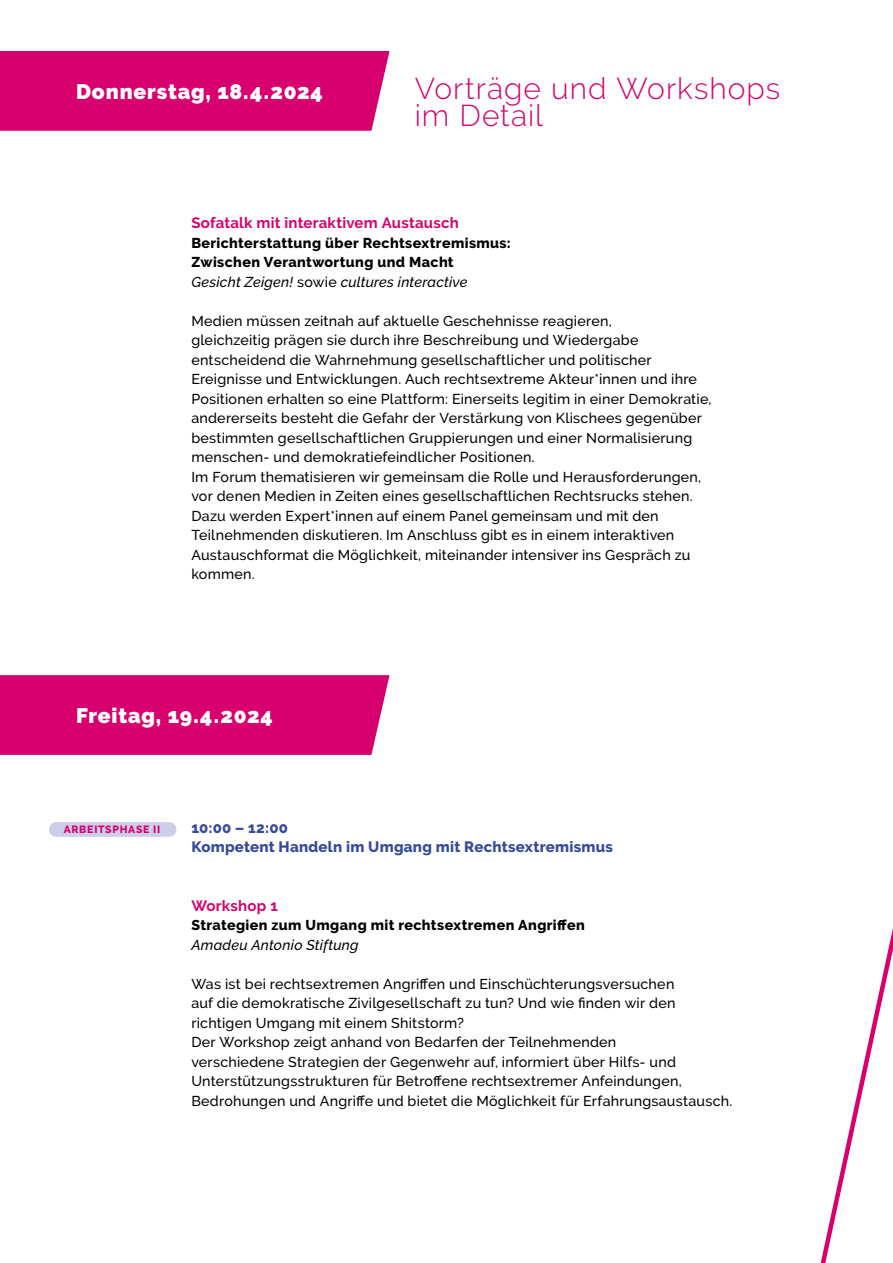
<style>
.page{position:relative;width:893px;height:1263px;background:#fff}
.page>*{position:absolute;margin:0;border:0;box-sizing:border-box;transform-origin:0 0}
.t1{font:300 30px/27px "Raleway";letter-spacing:.035em;color:#d7006e}
.t2{font:900 21px "Raleway";letter-spacing:.04em;color:#fff}
.t3{font:800 15px/19.5px "Raleway";letter-spacing:.015em;color:#364b9b}
.t4{font:700 15px "Raleway";letter-spacing:.015em;color:#d7006e}
.t5{font:500 14.25px/19.5px "Raleway";letter-spacing:.015em;color:#000}
.t6{font:800 14.25px/19.5px "Raleway";letter-spacing:.03em;color:#000}
.t7{font:italic 500 14.25px "Raleway";letter-spacing:.015em;color:#000}
.t8{font:800 10.5px "Raleway";letter-spacing:.07em;color:#d7006e}
.s1{font-weight:500;font-style:italic}
.s2{font-weight:500}
</style>
<div class="page">
<div style="left:49px;top:822px;width:127px;height:15px;background:#cdcee9;border-radius:7px"></div>
<svg style="left:820px;top:928px;width:73px;height:335px"></svg>
<div style="left:0;top:51px;width:389px;height:80px;background:#d7006e"></div>
<div style="left:0;top:675px;width:389px;height:80px;background:#d7006e"></div>
<h2 class="t2" style="left:76px;top:80px;width:248px">Donnerstag, 18.4.2024</h2>
<h1 class="t1" style="left:415px;top:75px;width:367px">Vorträge und Workshops im Detail</h1>
<p class="t4" style="left:191px;top:214px;width:269px">Sofatalk mit interaktivem Austausch</p>
<p class="t6" style="left:191px;top:233px;width:321px">Berichterstattung über Rechtsextremismus:<br>Zwischen Verantwortung und Macht<br><span class="s1">Gesicht Zeigen!</span> <span class="s2">sowie</span> <span class="s1">cultures interactive</span></p>
<p class="t5" style="left:191px;top:311px;width:522px">Medien müssen zeitnah auf aktuelle Geschehnisse reagieren,<br>gleichzeitig prägen sie durch ihre Beschreibung und Wiedergabe entscheidend die Wahrnehmung gesellschaftlicher und politischer Ereignisse und Entwicklungen. Auch rechtsextreme Akteur*innen und ihre Positionen erhalten so eine Plattform: Einerseits legitim in einer Demokratie, andererseits besteht die Gefahr der Verstärkung von Klischees gegenüber bestimmten gesellschaftlichen Gruppierungen und einer Normalisierung menschen- und demokratiefeindlicher Positionen.<br>Im Forum thematisieren wir gemeinsam die Rolle und Herausforderungen, vor denen Medien in Zeiten eines gesellschaftlichen Rechtsrucks stehen.<br>Dazu werden Expert*innen auf einem Panel gemeinsam und mit den Teilnehmenden diskutieren. Im Anschluss gibt es in einem interaktiven Austauschformat die Möglichkeit, miteinander intensiver ins Gespräch zu kommen.</p>
<h2 class="t2" style="left:76px;top:704px;width:198px">Freitag, 19.4.2024</h2>
<p class="t8" style="left:64px;top:823px;width:98px">ARBEITSPHASE II</p>
<p class="t3" style="left:191px;top:818px;width:423px">10:00 – 12:00<br>Kompetent Handeln im Umgang mit Rechtsextremismus</p>
<p class="t4" style="left:191px;top:897px;width:88px">Workshop 1</p>
<p class="t6" style="left:191px;top:916px;width:395px">Strategien zum Umgang mit rechtsextremen Angriffen</p>
<p class="t7" style="left:191px;top:937px;width:169px">Amadeu Antonio Stiftung</p>
<p class="t5" style="left:191px;top:974px;width:543px">Was ist bei rechtsextremen Angriffen und Einschüchterungsversuchen<br>auf die demokratische Zivilgesellschaft zu tun? Und wie finden wir den richtigen Umgang mit einem Shitstorm?<br>Der Workshop zeigt anhand von Bedarfen der Teilnehmenden<br>verschiedene Strategien der Gegenwehr auf, informiert über Hilfs- und Unterstützungsstrukturen für Betroffene rechtsextremer Anfeindungen, Bedrohungen und Angriffe und bietet die Möglichkeit für Erfahrungsaustausch.</p>
</div>
